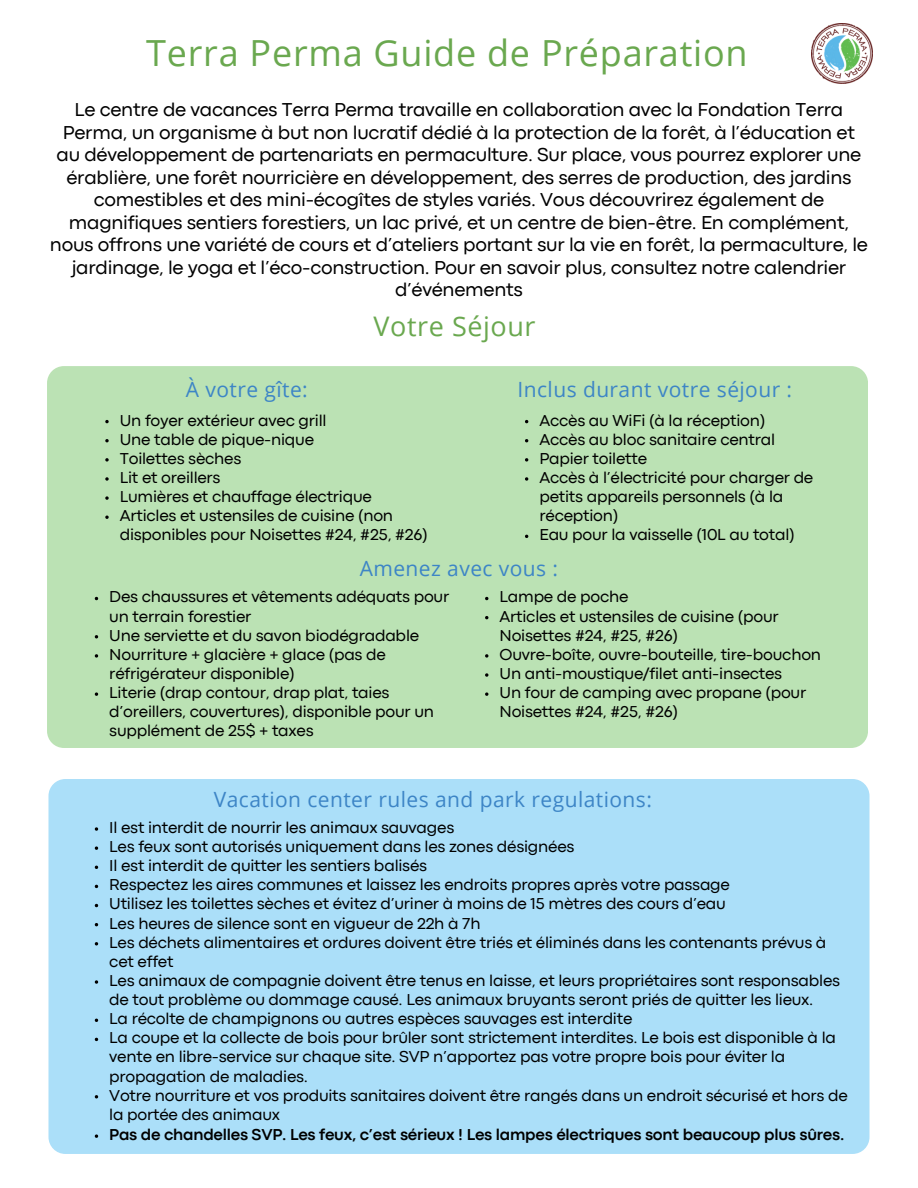
<style>
.page{position:relative;width:918px;height:1188px;background:#fff}
.page>*{position:absolute;margin:0;border:0;box-sizing:border-box;transform-origin:0 0}
.t1{font:36px "Open Sans";letter-spacing:.02em;color:#6aa84f}
.t2{font:27px "Open Sans";letter-spacing:.02em;color:#6aa84f}
.t3{font:21px "Open Sans";letter-spacing:.02em;color:#3d85c6}
.t4{font:19.5px/22.5px "Codec Pro";letter-spacing:-.015em;color:#000;text-align:center}
.t5{font:16.5px/19.2px "Codec Pro";letter-spacing:-.015em;color:#000}
.t6{font:700 16.5px "Codec Pro";letter-spacing:-.015em;color:#000}
</style>
<div class="page">
<img style="left:811px;top:23px;width:61px;height:61px">
<div style="left:47px;top:366px;width:821px;height:382px;background:#bbe2b4;border-radius:17px"></div>
<div style="left:48px;top:779px;width:822px;height:375px;background:#abdff9;border-radius:17px"></div>
<svg style="left:105px;top:420px;width:4px;height:3px"></svg>
<svg style="left:105px;top:439px;width:4px;height:3px"></svg>
<svg style="left:105px;top:458px;width:4px;height:4px"></svg>
<svg style="left:105px;top:477px;width:4px;height:4px"></svg>
<svg style="left:105px;top:496px;width:4px;height:4px"></svg>
<svg style="left:105px;top:516px;width:4px;height:3px"></svg>
<svg style="left:525px;top:458px;width:3px;height:4px"></svg>
<svg style="left:525px;top:477px;width:3px;height:4px"></svg>
<svg style="left:95px;top:654px;width:3px;height:4px"></svg>
<svg style="left:95px;top:692px;width:3px;height:4px"></svg>
<svg style="left:95px;top:827px;width:3px;height:4px"></svg>
<svg style="left:95px;top:846px;width:3px;height:4px"></svg>
<svg style="left:95px;top:980px;width:3px;height:4px"></svg>
<svg style="left:95px;top:1134px;width:3px;height:4px"></svg>
<svg style="left:485px;top:654px;width:3px;height:4px"></svg>
<svg style="left:485px;top:673px;width:3px;height:4px"></svg>
<svg style="left:485px;top:692px;width:3px;height:4px"></svg>
<h1 class="t1" style="left:146px;top:27px;width:603px">Terra Perma Guide de Préparation</h1>
<p class="t4" style="left:50px;top:100px;width:820px">Le centre de vacances Terra Perma travaille en collaboration avec la Fondation Terra Perma, un organisme à but non lucratif dédié à la protection de la forêt, à l’éducation et au développement de partenariats en permaculture. Sur place, vous pourrez explorer une érablière, une forêt nourricière en développement, des serres de production, des jardins comestibles et des mini-écogîtes de styles variés. Vous découvrirez également de magnifiques sentiers forestiers, un lac privé, et un centre de bien-être. En complément, nous offrons une variété de cours et d’ateliers portant sur la vie en forêt, la permaculture, le jardinage, le yoga et l’éco-construction. Pour en savoir plus, consultez notre calendrier d’événements</p>
<p class="t2" style="left:374px;top:307px;width:163px">Votre Séjour</p>
<h3 class="t3" style="left:186px;top:374px;width:123px">À votre gîte:</h3>
<h2 class="t3" style="left:518px;top:374px;width:276px">Inclus durant votre séjour :</h2>
<p class="t5" style="left:120px;top:412px;width:208px">Un foyer extérieur avec grill</p>
<p class="t5" style="left:120px;top:431px;width:196px">Une table de pique-nique</p>
<p class="t5" style="left:120px;top:450px;width:123px">Toilettes sèches</p>
<p class="t5" style="left:120px;top:469px;width:102px">Lit et oreillers</p>
<p class="t5" style="left:120px;top:488px;width:254px">Lumières et chauffage électrique</p>
<p class="t5" style="left:120px;top:507px;width:310px">Articles et ustensiles de cuisine (non disponibles pour Noisettes #24, #25, #26)</p>
<p class="t5" style="left:540px;top:412px;width:227px">Accès au WiFi (à la réception)</p>
<p class="t5" style="left:540px;top:431px;width:237px">Accès au bloc sanitaire central</p>
<p class="t5" style="left:540px;top:450px;width:109px">Papier toilette</p>
<p class="t5" style="left:540px;top:469px;width:275px">Accès à l’électricité pour charger de petits appareils personnels (à la réception)</p>
<p class="t5" style="left:540px;top:526px;width:257px">Eau pour la vaisselle (10L au total)</p>
<h3 class="t3" style="left:360px;top:554px;width:200px">Amenez avec vous :</h3>
<h3 class="t5" style="left:109px;top:589px;width:342px">Des chaussures et vêtements adéquats pour un terrain forestier</h3>
<p class="t5" style="left:109px;top:627px;width:311px">Une serviette et du savon biodégradable</p>
<p class="t5" style="left:109px;top:646px;width:278px">Nourriture + glacière + glace (pas de réfrigérateur disponible)</p>
<p class="t5" style="left:109px;top:684px;width:326px">Literie (drap contour, drap plat, taies d’oreillers, couvertures), disponible pour un supplément de 25$ + taxes</p>
<p class="t5" style="left:500px;top:589px;width:130px">Lampe de poche</p>
<p class="t5" style="left:500px;top:608px;width:281px">Articles et ustensiles de cuisine (pour<br>Noisettes #24, #25, #26)</p>
<p class="t5" style="left:500px;top:646px;width:323px">Ouvre-boîte, ouvre-bouteille, tire-bouchon</p>
<p class="t5" style="left:500px;top:665px;width:284px">Un anti-moustique/filet anti-insectes</p>
<p class="t5" style="left:500px;top:684px;width:308px">Un four de camping avec propane (pour<br>Noisettes #24, #25, #26)</p>
<h3 class="t3" style="left:214px;top:785px;width:440px">Vacation center rules and park regulations:</h3>
<p class="t5" style="left:109px;top:819px;width:346px">Il est interdit de nourrir les animaux sauvages</p>
<p class="t5" style="left:109px;top:838px;width:467px">Les feux sont autorisés uniquement dans les zones désignées</p>
<p class="t5" style="left:109px;top:857px;width:319px">Il est interdit de quitter les sentiers balisés</p>
<p class="t5" style="left:109px;top:876px;width:622px">Respectez les aires communes et laissez les endroits propres après votre passage</p>
<p class="t5" style="left:109px;top:896px;width:618px">Utilisez les toilettes sèches et évitez d’uriner à moins de 15 mètres des cours d’eau</p>
<p class="t5" style="left:109px;top:915px;width:373px">Les heures de silence sont en vigueur de 22h à 7h</p>
<h3 class="t5" style="left:109px;top:934px;width:719px">Les déchets alimentaires et ordures doivent être triés et éliminés dans les contenants prévus à cet effet</h3>
<p class="t5" style="left:109px;top:972px;width:732px">Les animaux de compagnie doivent être tenus en laisse, et leurs propriétaires sont responsables de tout problème ou dommage causé. Les animaux bruyants seront priés de quitter les lieux.</p>
<p class="t5" style="left:109px;top:1010px;width:525px">La récolte de champignons ou autres espèces sauvages est interdite</p>
<p class="t5" style="left:109px;top:1029px;width:728px">La coupe et la collecte de bois pour brûler sont strictement interdites. Le bois est disponible à la vente en libre-service sur chaque site. SVP n’apportez pas votre propre bois pour éviter la propagation de maladies.</p>
<p class="t5" style="left:109px;top:1087px;width:740px">Votre nourriture et vos produits sanitaires doivent être rangés dans un endroit sécurisé et hors de la portée des animaux</p>
<p class="t6" style="left:109px;top:1129px;width:737px">Pas de chandelles SVP. Les feux, c’est sérieux ! Les lampes électriques sont beaucoup plus sûres.</p>
</div>
